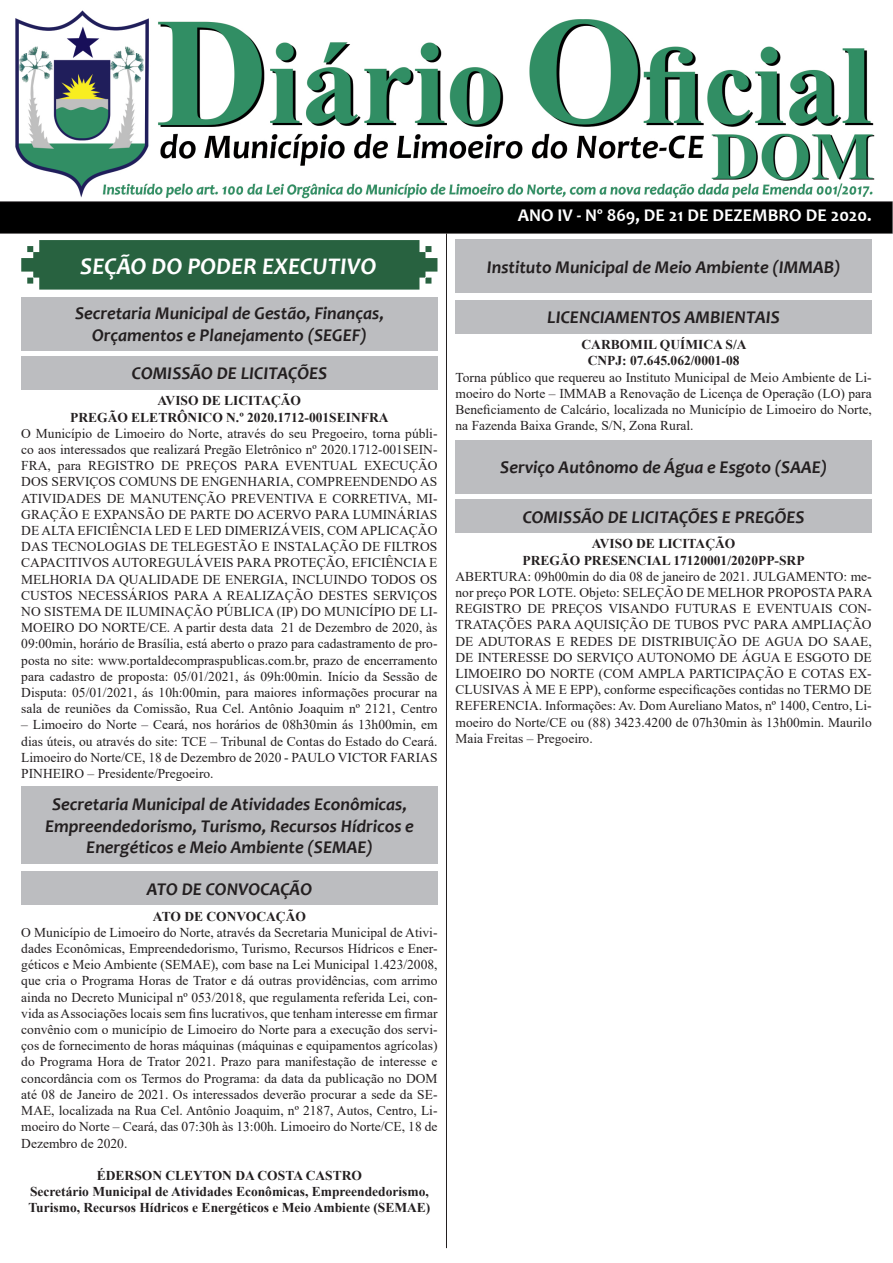
<style>
.page{position:relative;width:893px;height:1263px;background:#fff}
.page>*{position:absolute;margin:0;border:0;box-sizing:border-box;transform-origin:0 0}
.t1{font:italic 700 24px "Candara";color:#fff}
.t2{font:italic 700 18px "Candara";color:#231f20}
.t3{font:700 18px "Candara";color:#fff}
.t4{font:13.5px/16.2px "Times New Roman";color:#231f20;text-align:justify}
.t5{font:700 13.5px/16.2px "Times New Roman";color:#231f20}
</style>
<div class="page">
<img style="left:0;top:10px;width:893px;height:224px">
<svg style="left:21px;top:240px;width:416px;height:50px;background:#346a4a"></svg>
<hr style="left:446px;top:233px;width:1px;height:1015px;background:#231f20">
<div style="left:21px;top:356px;width:417px;height:33px;background:#bcbdc0"></div>
<div style="left:21px;top:297px;width:417px;height:53px;background:#bcbdc0"></div>
<div style="left:21px;top:871px;width:416px;height:33px;background:#bcbdc0"></div>
<div style="left:21px;top:787px;width:417px;height:77px;background:#bcbdc0"></div>
<div style="left:455px;top:300px;width:417px;height:33px;background:#bcbdc0"></div>
<div style="left:455px;top:240px;width:417px;height:53px;background:#bcbdc0"></div>
<div style="left:456px;top:499px;width:416px;height:33px;background:#bcbdc0"></div>
<div style="left:456px;top:440px;width:416px;height:53px;background:#bcbdc0"></div>
<p class="t1" style="left:80px;top:251px;width:298px">SEÇÃO DO PODER EXECUTIVO</p>
<p class="t2" style="left:75px;top:302px;width:310px">Secretaria Municipal de Gestão, Finanças,</p>
<p class="t2" style="left:92px;top:324px;width:276px">Orçamentos e Planejamento (SEGEF)</p>
<p class="t2" style="left:132px;top:362px;width:197px">COMISSÃO DE LICITAÇÕES</p>
<p class="t5" style="left:158px;top:392px;width:145px">AVISO DE LICITAÇÃO</p>
<p class="t5" style="left:70px;top:408px;width:320px">PREGÃO ELETRÔNICO N.º 2020.1712-001SEINFRA</p>
<p class="t4" style="left:21px;top:425px;width:418px">O Município de Limoeiro do Norte, através do seu Pregoeiro, torna públi&shy;co aos interessados que realizará Pregão Eletrônico nº 2020.1712-001SEIN-FRA, para REGISTRO DE PREÇOS PARA EVENTUAL EXECUÇÃO DOS SERVIÇOS COMUNS DE ENGENHARIA, COMPREENDENDO AS ATIVIDADES DE MANUTENÇÃO PREVENTIVA E CORRETIVA, MI-GRAÇÃO E EXPANSÃO DE PARTE DO ACERVO PARA LUMINÁRIAS DE ALTA EFICIÊNCIA LED E LED DIMERIZÁVEIS, COM APLICAÇÃO DAS TECNOLOGIAS DE TELEGESTÃO E INSTALAÇÃO DE FILTROS CAPACITIVOS AUTOREGULÁVEIS PARA PROTEÇÃO, EFICIÊNCIA E MELHORIA DA QUALIDADE DE ENERGIA, INCLUINDO TODOS OS CUSTOS NECESSÁRIOS PARA A REALIZAÇÃO DESTES SERVIÇOS NO SISTEMA DE ILUMINAÇÃO PÚBLICA (IP) DO MUNICÍPIO DE LI-MOEIRO DO NORTE/CE. A partir desta data 21 de Dezembro de 2020, às 09:00min, horário de Brasília, está aberto o prazo para cadastramento de pro&shy;posta no site: www.portaldecompraspublicas.com.br, prazo de encerramento para cadastro de proposta: 05/01/2021, ás 09h:00min. Início da Sessão de Disputa: 05/01/2021, ás 10h:00min, para maiores informações procurar na sala de reuniões da Comissão, Rua Cel. Antônio Joaquim nº 2121, Centro</p>
<p class="t4" style="left:21px;top:716px;width:418px">– Limoeiro do Norte – Ceará, nos horários de 08h30min ás 13h00min, em dias úteis, ou através do site: TCE – Tribunal de Contas do Estado do Ceará.<br>Limoeiro do Norte/CE, 18 de Dezembro de 2020 - PAULO VICTOR FARIAS PINHEIRO – Presidente/Pregoeiro.</p>
<p class="t2" style="left:52px;top:793px;width:356px">Secretaria Municipal de Atividades Econômicas,</p>
<p class="t2" style="left:45px;top:815px;width:370px">Empreendedorismo, Turismo, Recursos Hídricos e</p>
<p class="t2" style="left:86px;top:836px;width:288px">Energéticos e Meio Ambiente (SEMAE)</p>
<p class="t2" style="left:147px;top:877px;width:167px">ATO DE CONVOCAÇÃO</p>
<p class="t5" style="left:153px;top:908px;width:154px">ATO DE CONVOCAÇÃO</p>
<p class="t4" style="left:21px;top:924px;width:418px">O Município de Limoeiro do Norte, através da Secretaria Municipal de Ativi&shy;dades Econômicas, Empreendedorismo, Turismo, Recursos Hídricos e Ener&shy;géticos e Meio Ambiente (SEMAE), com base na Lei Municipal 1.423/2008, que cria o Programa Horas de Trator e dá outras providências, com arrimo ainda no Decreto Municipal nº 053/2018, que regulamenta referida Lei, con&shy;vida as Associações locais sem fins lucrativos, que tenham interesse em firmar convênio com o município de Limoeiro do Norte para a execução dos servi&shy;ços de fornecimento de horas máquinas (máquinas e equipamentos agrícolas) do Programa Hora de Trator 2021. Prazo para manifestação de interesse e concordância com os Termos do Programa: da data da publicação no DOM até 08 de Janeiro de 2021. Os interessados deverão procurar a sede da SE-MAE, localizada na Rua Cel. Antônio Joaquim, nº 2187, Autos, Centro, Li&shy;moeiro do Norte – Ceará, das 07:30h às 13:00h. Limoeiro do Norte/CE, 18 de Dezembro de 2020.</p>
<p class="t5" style="left:97px;top:1167px;width:267px">ÉDERSON CLEYTON DA COSTA CASTRO</p>
<p class="t5" style="left:29px;top:1183px;width:403px">Secretário Municipal de Atividades Econômicas, Empreendedorismo,<br>Turismo, Recursos Hídricos e Energéticos e Meio Ambiente (SEMAE)</p>
<p class="t3" style="left:518px;top:204px;width:355px">ANO IV - Nº 869, DE 21 DE DEZEMBRO DE 2020.</p>
<p class="t2" style="left:487px;top:256px;width:355px">Instituto Municipal de Meio Ambiente (IMMAB)</p>
<p class="t2" style="left:547px;top:306px;width:234px">LICENCIAMENTOS AMBIENTAIS</p>
<p class="t5" style="left:581px;top:336px;width:167px">CARBOMIL QUÍMICA S/A</p>
<p class="t5" style="left:588px;top:352px;width:153px">CNPJ: 07.645.062/0001-08</p>
<p class="t4" style="left:456px;top:369px;width:418px">Torna público que requereu ao Instituto Municipal de Meio Ambiente de Li&shy;moeiro do Norte – IMMAB a Renovação de Licença de Operação (LO) para Beneficiamento de Calcário, localizada no Município de Limoeiro do Norte, na Fazenda Baixa Grande, S/N, Zona Rural.</p>
<p class="t2" style="left:500px;top:456px;width:328px">Serviço Autônomo de Água e Esgoto (SAAE)</p>
<p class="t2" style="left:523px;top:505px;width:283px">COMISSÃO DE LICITAÇÕES E PREGÕES</p>
<p class="t5" style="left:592px;top:535px;width:145px">AVISO DE LICITAÇÃO</p>
<p class="t5" style="left:523px;top:552px;width:284px">PREGÃO PRESENCIAL 17120001/2020PP-SRP</p>
<p class="t4" style="left:455px;top:568px;width:418px">ABERTURA: 09h00min do dia 08 de janeiro de 2021. JULGAMENTO: me&shy;nor preço POR LOTE. Objeto: SELEÇÃO DE MELHOR PROPOSTA PARA REGISTRO DE PREÇOS VISANDO FUTURAS E EVENTUAIS CON-TRATAÇÕES PARA AQUISIÇÃO DE TUBOS PVC PARA AMPLIAÇÃO DE ADUTORAS E REDES DE DISTRIBUIÇÃO DE AGUA DO SAAE, DE INTERESSE DO SERVIÇO AUTONOMO DE ÁGUA E ESGOTO DE LIMOEIRO DO NORTE (COM AMPLA PARTICIPAÇÃO E COTAS EX-CLUSIVAS À ME E EPP), conforme especificações contidas no TERMO DE REFERENCIA. Informações: Av. Dom Aureliano Matos, nº 1400, Centro, Li&shy;moeiro do Norte/CE ou (88) 3423.4200 de 07h30min às 13h00min. Maurilo Maia Freitas – Pregoeiro.</p>
</div>
